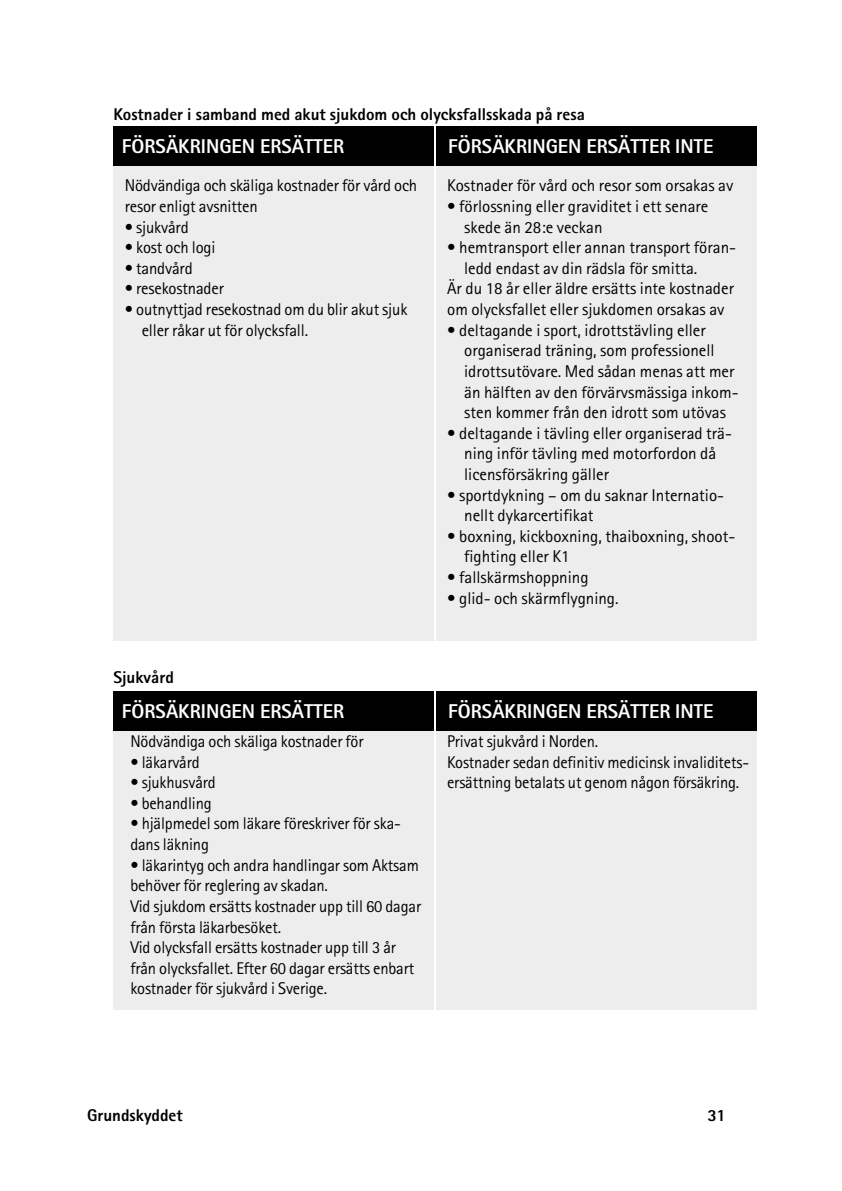
<style>
.page{position:relative;width:842px;height:1191px;background:#fff}
.page>*{position:absolute;margin:0;border:0;box-sizing:border-box;transform-origin:0 0}
.t1{font:800 20px "Rotis Sans Serif";color:#fff}
.t2{font:17px/20.6px "Rotis Sans Serif";color:#000}
.t3{font:800 17px "Rotis Sans Serif";color:#000}
</style>
<div class="page">
<div style="left:113px;top:702px;width:321px;height:307px;background:#ededed"></div>
<div style="left:436px;top:702px;width:321px;height:307px;background:#ededed"></div>
<div style="left:113px;top:144px;width:321px;height:497px;background:#ededed"></div>
<div style="left:436px;top:144px;width:321px;height:497px;background:#ededed"></div>
<div style="left:436px;top:126px;width:321px;height:40px;background:#000"></div>
<div style="left:113px;top:126px;width:321px;height:40px;background:#000"></div>
<div style="left:436px;top:691px;width:321px;height:40px;background:#000"></div>
<div style="left:113px;top:691px;width:321px;height:40px;background:#000"></div>
<p class="t3" style="left:113px;top:103px;width:473px">Kostnader i samband med akut sjukdom och olycksfallsskada på resa</p>
<p class="t1" style="left:122px;top:134px;width:224px">FÖRSÄKRINGEN ERSÄTTER</p>
<p class="t1" style="left:448px;top:134px;width:267px">FÖRSÄKRINGEN ERSÄTTER INTE</p>
<p class="t2" style="left:125px;top:175px;width:294px">Nödvändiga och skäliga kostnader för vård och resor enligt avsnitten</p>
<p class="t2" style="left:125px;top:216px;width:65px">• sjukvård</p>
<p class="t2" style="left:125px;top:237px;width:92px">• kost och logi</p>
<p class="t2" style="left:125px;top:258px;width:69px">• tandvård</p>
<p class="t2" style="left:125px;top:278px;width:101px">• resekostnader</p>
<p class="t2" style="left:142px;top:299px;width:267px;text-indent:-17px">• outnyttjad resekostnad om du blir akut sjuk eller råkar ut för olycksfall.</p>
<p class="t3" style="left:113px;top:666px;width:62px">Sjukvård</p>
<p class="t2" style="left:447px;top:175px;width:288px">Kostnader för vård och resor som orsakas av</p>
<p class="t2" style="left:464px;top:196px;width:246px;text-indent:-17px">• förlossning eller graviditet i ett senare skede än 28:e veckan</p>
<p class="t2" style="left:447px;top:237px;width:290px">• hemtransport eller annan transport föran-</p>
<p class="t2" style="left:464px;top:258px;width:235px">ledd endast av din rädsla för smitta.</p>
<p class="t2" style="left:447px;top:278px;width:288px">Är du 18 år eller äldre ersätts inte kostnader</p>
<p class="t2" style="left:447px;top:299px;width:279px">om olycksfallet eller sjukdomen orsakas av</p>
<p class="t2" style="left:464px;top:319px;width:276px;text-indent:-17px">• deltagande i sport, idrottstävling eller organiserad träning, som professionell idrottsutövare. Med sådan menas att mer än hälften av den förvärvsmässiga inkom&shy;sten kommer från den idrott som utövas</p>
<p class="t2" style="left:464px;top:422px;width:269px;text-indent:-17px">• deltagande i tävling eller organiserad trä&shy;ning inför tävling med motorfordon då licensförsäkring gäller</p>
<p class="t2" style="left:464px;top:484px;width:261px;text-indent:-17px">• sportdykning – om du saknar Internatio&shy;nellt dykarcertifikat</p>
<p class="t2" style="left:464px;top:525px;width:273px;text-indent:-17px">• boxning, kickboxning, thaiboxning, shoot&shy;fighting eller K1</p>
<p class="t2" style="left:447px;top:567px;width:143px">• fallskärmshoppning</p>
<p class="t2" style="left:447px;top:587px;width:173px">• glid- och skärmflygning.</p>
<p class="t1" style="left:122px;top:699px;width:224px">FÖRSÄKRINGEN ERSÄTTER</p>
<p class="t1" style="left:448px;top:699px;width:267px">FÖRSÄKRINGEN ERSÄTTER INTE</p>
<p class="t2" style="left:130px;top:731px;width:235px">Nödvändiga och skäliga kostnader för</p>
<p class="t2" style="left:130px;top:751px;width:71px">• läkarvård</p>
<p class="t2" style="left:130px;top:772px;width:87px">• sjukhusvård</p>
<p class="t2" style="left:130px;top:792px;width:83px">• behandling</p>
<p class="t2" style="left:130px;top:813px;width:272px">• hjälpmedel som läkare föreskriver för ska&shy;dans läkning</p>
<p class="t2" style="left:130px;top:854px;width:292px">• läkarintyg och andra handlingar som Aktsam behöver för reglering av skadan.<br>Vid sjukdom ersätts kostnader upp till 60 dagar från första läkarbesöket.<br>Vid olycksfall ersätts kostnader upp till 3 år från olycksfallet. Efter 60 dagar ersätts enbart kostnader för sjukvård i Sverige.</p>
<p class="t2" style="left:447px;top:731px;width:303px">Privat sjukvård i Norden.<br>Kostnader sedan definitiv medicinsk invaliditets&shy;ersättning betalats ut genom någon försäkring.</p>
<p class="t3" style="left:87px;top:1104px;width:97px">Grundskyddet</p>
<p class="t3" style="left:707px;top:1104px;width:20px">31</p>
</div>
